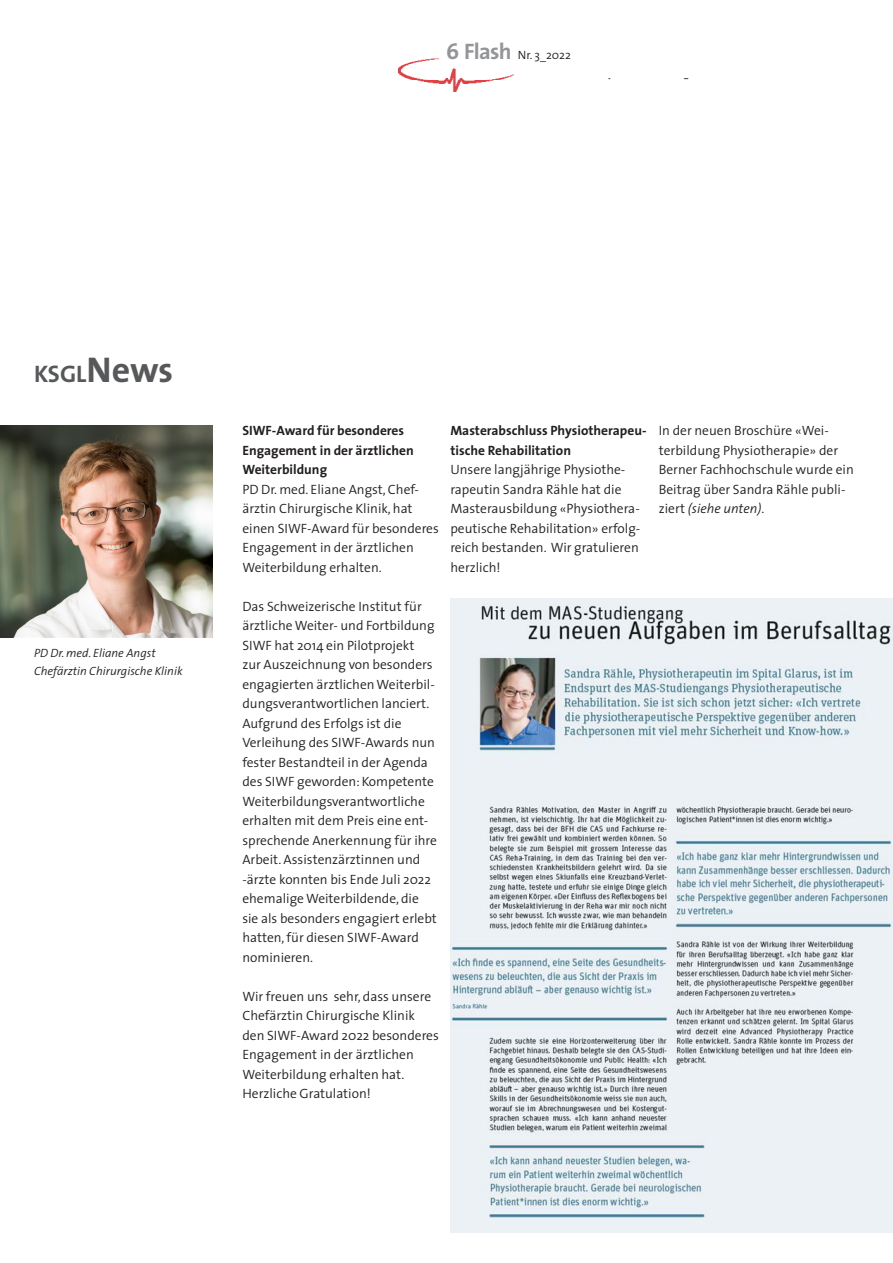
<style>
.page{position:relative;width:893px;height:1263px;background:#fff}
.page>*{position:absolute;margin:0;border:0;box-sizing:border-box;transform-origin:0 0}
.Titel{font:700 24px "The Sans";color:#57585a}
.t1{font:300 13.5px/19.5px "The Sans";color:#231f20}
.t2{font:700 13.5px/19.5px "The Sans";color:#231f20}
.Legende{font:italic 300 12px "The Sans";color:#231f20}
.t3{font:300 12px "The Sans";color:#231f20}
.s1{font-weight:700;font-size:22.5px;color:#939598}
.s2{font-size:36px}
.s3{font-style:italic}
</style>
<div class="page">
<img style="left:399px;top:58px;width:290px;height:33px">
<div style="left:446px;top:35px;width:204px;height:31px;background:#fff"></div>
<div style="left:525px;top:66px;width:178px;height:12px;background:#fff"></div>
<img style="left:0;top:425px;width:213px;height:213px">
<img style="left:450px;top:599px;width:443px;height:633px">
<p class="t3" style="left:446px;top:45px;width:126px"><span class="s1">6 Flash</span> Nr. 3_2022</p>
<p class="Titel" style="left:34px;top:354px;width:141px">KSGL<span class="s2">News</span></p>
<p class="Legende" style="left:34px;top:643px;width:123px">PD Dr. med. Eliane Angst</p>
<p class="Legende" style="left:34px;top:661px;width:150px">Chefärztin Chirurgische Klinik</p>
<p class="t2" style="left:242px;top:420px;width:173px">SIWF-Award für besonderes<br>Engagement in der ärztlichen<br>Weiterbildung</p>
<p class="t1" style="left:242px;top:479px;width:198px">PD Dr. med. Eliane Angst, Chef&shy;ärztin Chirurgische Klinik, hat einen SIWF-Award für besonderes<br>Engagement in der ärztlichen<br>Weiterbildung erhalten.</p>
<p class="t1" style="left:242px;top:596px;width:196px">Das Schweizerische Institut für ärztliche Weiter- und Fortbildung<br>SIWF hat 2014 ein Pilotprojekt<br>zur Auszeichnung von besonders engagierten ärztlichen Weiterbil&shy;dungsverantwortlichen lanciert.<br>Aufgrund des Erfolgs ist die<br>Verleihung des SIWF-Awards nun fester Bestandteil in der Agenda des SIWF geworden: Kompetente<br>Weiterbildungsverantwortliche erhalten mit dem Preis eine ent&shy;sprechende Anerkennung für ihre<br>Arbeit. Assistenzärztinnen und -ärzte konnten bis Ende Juli 2022 ehemalige Weiterbildende, die sie als besonders engagiert erlebt hatten, für diesen SIWF-Award nominieren.</p>
<p class="t1" style="left:242px;top:986px;width:198px">Wir freuen uns sehr, dass unsere<br>Chefärztin Chirurgische Klinik den SIWF-Award 2022 besonderes<br>Engagement in der ärztlichen<br>Weiterbildung erhalten hat.</p>
<p class="t1" style="left:242px;top:1083px;width:130px">Herzliche Gratulation!</p>
<p class="t2" style="left:450px;top:420px;width:198px">Masterabschluss Physiotherapeu&shy;tische Rehabilitation</p>
<p class="t1" style="left:450px;top:459px;width:191px">Unsere langjährige Physiothe&shy;rapeutin Sandra Rähle hat die<br>Masterausbildung «Physiothera&shy;peutische Rehabilitation» erfolg&shy;reich bestanden. Wir gratulieren herzlich!</p>
<p class="t1" style="left:659px;top:420px;width:197px">In der neuen Broschüre «Wei&shy;terbildung Physiotherapie» der<br>Berner Fachhochschule wurde ein<br>Beitrag über Sandra Rähle publi&shy;ziert <span class="s3">(siehe unten)</span>.</p>
</div>
